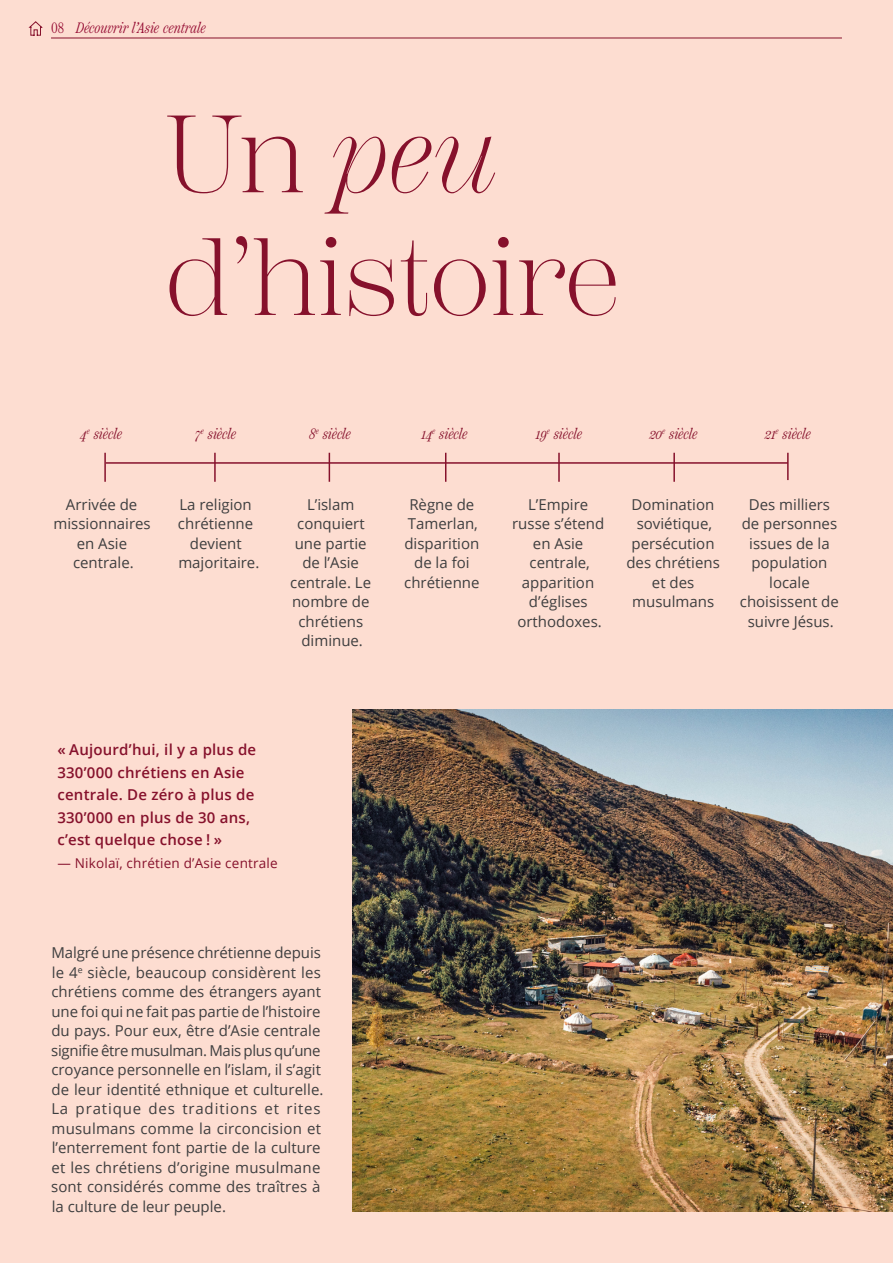
<style>
.page{position:relative;width:893px;height:1263px;background:#fdddd1}
.page>*{position:absolute;margin:0;border:0;box-sizing:border-box;transform-origin:0 0}
.Headlines{font:300 109.5px "Scotch Display";color:#86112c}
.Headlines-2{font:italic 300 109.5px "Scotch Display";color:#86112c}
.Fließtext{font:15px/19.5px "Open Sans";color:#3e3e3f;text-align:center}
.Einleitung{font:600 15px/22.5px "Open Sans";letter-spacing:.015em;color:#86112c}
.Hintergrundtexte_Übe{font:italic 300 15px "Scotch Text Comp";color:#86112c}
.t1{font:italic 300 15px "Scotch Text Comp";color:#950a31}
.Einleitung-2{font:13.5px "Open Sans";letter-spacing:.015em;color:#86112c}
.s1{font-style:normal}
</style>
<div class="page">
<hr style="left:51px;top:38px;width:791px;height:1px;background:#86112c">
<img style="left:353px;top:710px;width:540px;height:502px">
<hr style="left:106px;top:462px;width:682px;height:2px;background:#86112c">
<hr style="left:104px;top:453px;width:2px;height:29px;background:#86112c">
<hr style="left:787px;top:453px;width:2px;height:27px;background:#86112c">
<svg style="left:329px;top:453px;width:1px;height:29px"></svg>
<svg style="left:445px;top:453px;width:1px;height:29px"></svg>
<hr style="left:558px;top:453px;width:2px;height:29px;background:#86112c">
<hr style="left:673px;top:453px;width:2px;height:29px;background:#86112c">
<hr style="left:214px;top:453px;width:2px;height:29px;background:#86112c">
<svg style="left:28px;top:21px;width:15px;height:15px"></svg>
<p class="t1" style="left:51px;top:19px;width:156px"><span class="s1">08</span> Découvrir l’Asie centrale</p>
<p class="Hintergrundtexte_Übe" style="left:80px;top:425px;width:43px">4<sup>e</sup> siècle</p>
<p class="Headlines-2" style="left:165px;top:92px;width:332px"><span class="s1">Un</span> peu</p>
<p class="Headlines" style="left:165px;top:215px;width:456px">d’histoire</p>
<p class="Hintergrundtexte_Übe" style="left:195px;top:425px;width:43px">7<sup>e</sup> siècle</p>
<p class="Hintergrundtexte_Übe" style="left:309px;top:425px;width:43px">8<sup>e</sup> siècle</p>
<p class="Hintergrundtexte_Übe" style="left:422px;top:425px;width:48px">14<sup>e</sup> siècle</p>
<p class="Hintergrundtexte_Übe" style="left:536px;top:425px;width:48px">19<sup>e</sup> siècle</p>
<p class="Hintergrundtexte_Übe" style="left:649px;top:425px;width:50px">20<sup>e</sup> siècle</p>
<p class="Hintergrundtexte_Übe" style="left:765px;top:425px;width:48px">21<sup>e</sup> siècle</p>
<p class="Fließtext" style="left:54px;top:494px;width:99px">Arrivée de missionnaires en Asie centrale.</p>
<p class="Fließtext" style="left:290px;top:494px;width:82px">L’islam conquiert une partie de l’Asie centrale. Le nombre de chrétiens diminue.</p>
<p class="Fließtext" style="left:178px;top:494px;width:83px">La religion chrétienne devient majoritaire.</p>
<p class="Fließtext" style="left:404px;top:494px;width:77px">Règne de<br>Tamerlan, disparition de la foi chrétienne</p>
<p class="Fließtext" style="left:626px;top:494px;width:95px">Domination soviétique, persécution des chrétiens et des musulmans</p>
<p class="Fließtext" style="left:512px;top:494px;width:94px">L’Empire russe s’étend en Asie centrale, apparition d’églises orthodoxes.</p>
<p class="Fließtext" style="left:740px;top:494px;width:100px">Des milliers de personnes issues de la population locale choisissent de suivre Jésus.</p>
<p class="Einleitung" style="left:57px;top:738px;width:200px">« Aujourd’hui, il y a plus de<br>330’000 chrétiens en Asie centrale. De zéro à plus de<br>330’000 en plus de 30 ans, c’est quelque chose ! »</p>
<p class="Einleitung-2" style="left:57px;top:854px;width:222px">— Nikolaï, chrétien d’Asie centrale</p>
<p class="Fließtext" style="left:51px;top:943px;width:274px;text-align:left">Malgré une présence chrétienne depuis le 4<sup>e</sup> siècle, beaucoup considèrent les chrétiens comme des étrangers ayant une foi qui ne fait pas partie de l’histoire du pays. Pour eux, être d’Asie centrale signifie être musulman. Mais plus qu’une croyance personnelle en l’islam, il s’agit de leur identité ethnique et culturelle.<br>La pratique des traditions et rites musulmans comme la circoncision et l’enterrement font partie de la culture et les chrétiens d’origine musulmane sont considérés comme des traîtres à la culture de leur peuple.</p>
</div>
